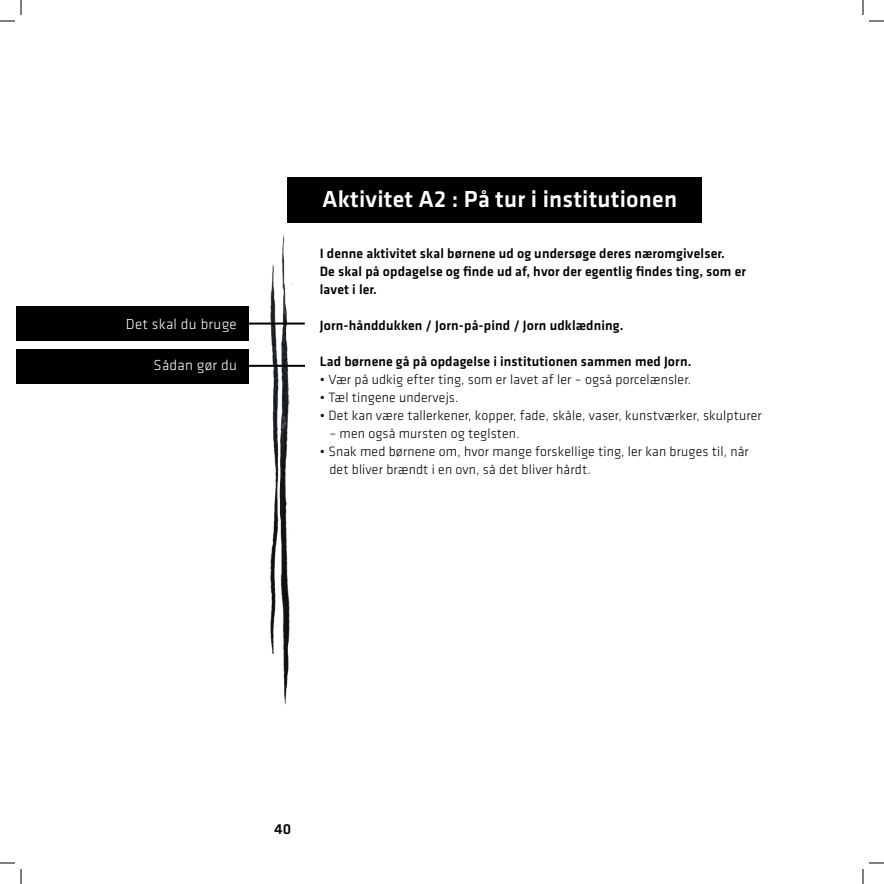
<style>
.page{position:relative;width:884px;height:884px;background:#fff}
.page>*{position:absolute;margin:0;border:0;box-sizing:border-box;transform-origin:0 0}
.t1{font:500 24px "Klavika";color:#fff}
.t2{font:300 15px "Klavika";letter-spacing:.02em;color:#fff}
.t3{font:500 15px "Klavika";color:#000}
.t4{font:300 14px/18px "Klavika";letter-spacing:.01em;color:#000}
.t5{font:500 14px/18px "Klavika";letter-spacing:.01em;color:#000}
</style>
<div class="page">
<div style="left:287px;top:177px;width:415px;height:45px;background:#000"></div>
<img style="left:257px;top:234px;width:48px;height:471px">
<hr style="left:248px;top:323px;width:57px;height:2px;background:#000">
<div style="left:16px;top:307px;width:232px;height:34px;background:#000"></div>
<hr style="left:248px;top:365px;width:57px;height:2px;background:#000">
<div style="left:16px;top:349px;width:232px;height:34px;background:#000"></div>
<svg style="left:0;top:0;width:22px;height:22px"></svg>
<svg style="left:0;top:862px;width:22px;height:22px"></svg>
<svg style="left:862px;top:0;width:22px;height:22px"></svg>
<svg style="left:862px;top:862px;width:22px;height:22px"></svg>
<p class="t2" style="left:126px;top:315px;width:112px">Det skal du bruge</p>
<p class="t2" style="left:154px;top:356px;width:85px">Sådan gør du</p>
<h1 class="t1" style="left:322px;top:183px;width:356px">Aktivitet A2 : På tur i institutionen</h1>
<p class="t5" style="left:320px;top:244px;width:428px">I denne aktivitet skal børnene ud og undersøge deres næromgivelser.<br>De skal på opdagelse og finde ud af, hvor der egentlig findes ting, som er lavet i ler.</p>
<p class="t5" style="left:320px;top:316px;width:305px">Jorn-hånddukken / Jorn-på-pind / Jorn udklædning.</p>
<p class="t5" style="left:320px;top:352px;width:373px">Lad børnene gå på opdagelse i institutionen sammen med Jorn.</p>
<p class="t4" style="left:320px;top:370px;width:373px">• Vær på udkig efter ting, som er lavet af ler – også porcelænsler.</p>
<p class="t4" style="left:320px;top:388px;width:140px">• Tæl tingene undervejs.</p>
<p class="t4" style="left:320px;top:406px;width:444px">• Det kan være tallerkener, kopper, fade, skåle, vaser, kunstværker, skulpturer</p>
<p class="t4" style="left:329px;top:425px;width:192px">– men også mursten og teglsten.</p>
<p class="t4" style="left:329px;top:443px;width:421px;text-indent:-10px">• Snak med børnene om, hvor mange forskellige ting, ler kan bruges til, når det bliver brændt i en ovn, så det bliver hårdt.</p>
<p class="t3" style="left:274px;top:819px;width:19px">40</p>
</div>
